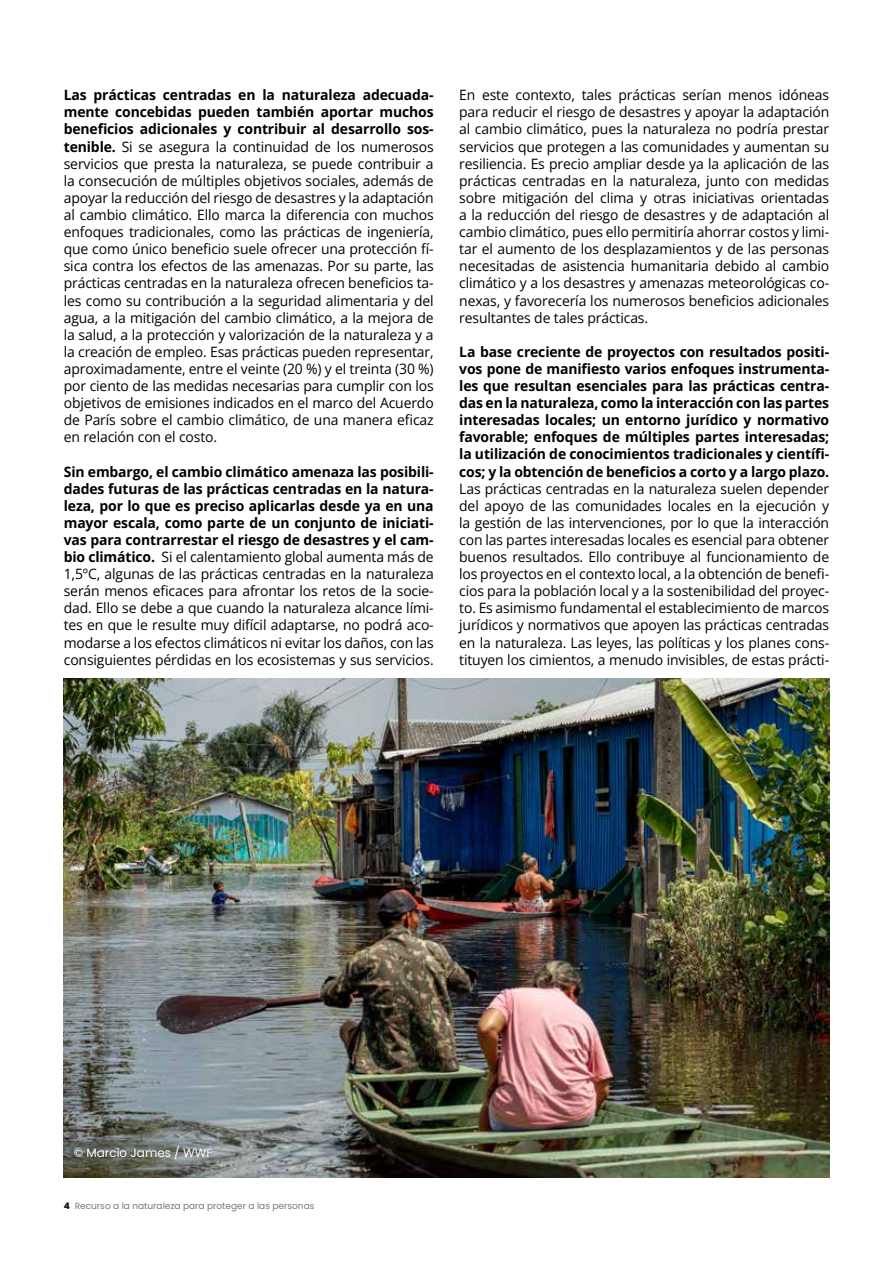
<style>
.page{position:relative;width:893px;height:1263px;background:#fff}
.page>*{position:absolute;margin:0;border:0;box-sizing:border-box;transform-origin:0 0}
.t1{font:14.25px/17.1px "Open Sans";letter-spacing:-.01em;color:#000;text-align:justify}
.t2{font:12px "Poppins";color:#fff}
.t3{font:9px "Poppins";color:#77787b}
.s1{font-weight:700;color:#000}
</style>
<div class="page">
<img style="left:64px;top:678px;width:765px;height:500px">
<p class="t1" style="left:64px;top:86px;width:371px">Las prácticas centradas en la naturaleza adecuada&shy;mente concebidas pueden también aportar muchos beneficios adicionales y contribuir al desarrollo sos&shy;tenible. Si se asegura la continuidad de los numerosos servicios que presta la naturaleza, se puede contribuir a la consecución de múltiples objetivos sociales, además de apoyar la reducción del riesgo de desastres y la adaptación al cambio climático. Ello marca la diferencia con muchos enfoques tradicionales, como las prácticas de ingeniería, que como único beneficio suele ofrecer una protección fí&shy;sica contra los efectos de las amenazas. Por su parte, las prácticas centradas en la naturaleza ofrecen beneficios ta&shy;les como su contribución a la seguridad alimentaria y del agua, a la mitigación del cambio climático, a la mejora de la salud, a la protección y valorización de la naturaleza y a la creación de empleo. Esas prácticas pueden representar, aproximadamente, entre el veinte (20 %) y el treinta (30 %) por ciento de las medidas necesarias para cumplir con los objetivos de emisiones indicados en el marco del Acuerdo de París sobre el cambio climático, de una manera eficaz en relación con el costo.</p>
<p class="t1" style="left:64px;top:462px;width:371px">Sin embargo, el cambio climático amenaza las posibili&shy;dades futuras de las prácticas centradas en la natura&shy;leza, por lo que es preciso aplicarlas desde ya en una mayor escala, como parte de un conjunto de iniciati&shy;vas para contrarrestar el riesgo de desastres y el cam&shy;bio climático. Si el calentamiento global aumenta más de 1,5ºC, algunas de las prácticas centradas en la naturaleza serán menos eficaces para afrontar los retos de la socie&shy;dad. Ello se debe a que cuando la naturaleza alcance lími&shy;tes en que le resulte muy difícil adaptarse, no podrá aco&shy;modarse a los efectos climáticos ni evitar los daños, con las consiguientes pérdidas en los ecosistemas y sus servicios.</p>
<p class="t1" style="left:459px;top:86px;width:371px">En este contexto, tales prácticas serían menos idóneas para reducir el riesgo de desastres y apoyar la adaptación al cambio climático, pues la naturaleza no podría prestar servicios que protegen a las comunidades y aumentan su resiliencia. Es precio ampliar desde ya la aplicación de las prácticas centradas en la naturaleza, junto con medidas sobre mitigación del clima y otras iniciativas orientadas a la reducción del riesgo de desastres y de adaptación al cambio climático, pues ello permitiría ahorrar costos y limi&shy;tar el aumento de los desplazamientos y de las personas necesitadas de asistencia humanitaria debido al cambio climático y a los desastres y amenazas meteorológicas co&shy;nexas, y favorecería los numerosos beneficios adicionales resultantes de tales prácticas.</p>
<p class="t1" style="left:459px;top:343px;width:371px">La base creciente de proyectos con resultados positi&shy;vos pone de manifiesto varios enfoques instrumenta&shy;les que resultan esenciales para las prácticas centra&shy;das en la naturaleza, como la interacción con las partes interesadas locales; un entorno jurídico y normativo favorable; enfoques de múltiples partes interesadas; la utilización de conocimientos tradicionales y científi&shy;cos; y la obtención de beneficios a corto y a largo plazo.<br>Las prácticas centradas en la naturaleza suelen depender del apoyo de las comunidades locales en la ejecución y la gestión de las intervenciones, por lo que la interacción con las partes interesadas locales es esencial para obtener buenos resultados. Ello contribuye al funcionamiento de los proyectos en el contexto local, a la obtención de benefi&shy;cios para la población local y a la sostenibilidad del proyec&shy;to. Es asimismo fundamental el establecimiento de marcos jurídicos y normativos que apoyen las prácticas centradas en la naturaleza. Las leyes, las políticas y los planes cons&shy;tituyen los cimientos, a menudo invisibles, de estas prácti-</p>
<p class="t2" style="left:74px;top:1145px;width:140px">© Marcio James / WWF</p>
<p class="t3" style="left:64px;top:1200px;width:252px"><span class="s1">4</span> Recurso a la naturaleza para proteger a las personas</p>
</div>
